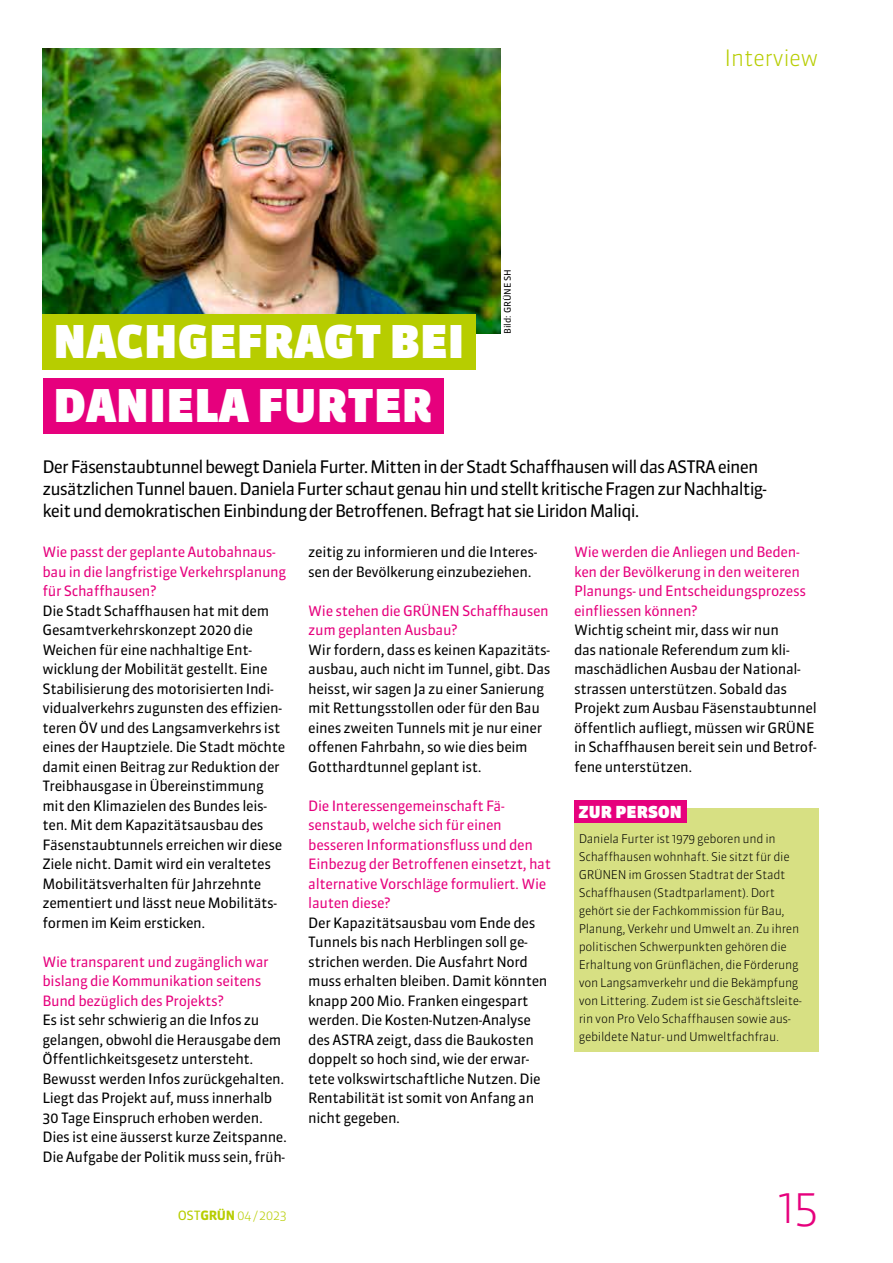
<style>
.page{position:relative;width:893px;height:1263px;background:#fff}
.page>*{position:absolute;margin:0;border:0;box-sizing:border-box;transform-origin:0 0}
.t1{font:900 45px "Sanuk OT";letter-spacing:.01em;color:#fff}
.t2{font:300 45px "Sanuk OT";color:#e6007d}
.t3{font:300 22.5px "Sanuk OT";letter-spacing:-.025em;color:#b7cd00}
.t4{font:17.25px/22.2px "Sanuk OT";letter-spacing:-.05em;color:#000}
.t5{font:900 16.5px "Sanuk OT";letter-spacing:.01em;color:#fff}
.t6{font:14.25px/19.5px "Sanuk OT";letter-spacing:-.025em;color:#000}
.t7{font:14.25px/19.5px "Sanuk OT";letter-spacing:-.025em;color:#e6007d}
.t8{font:300 12.75px "Sanuk OT";color:#b7cd00}
.t9{font:300 12px/18px "Sanuk OT";letter-spacing:-.025em;color:#000}
.t10{font:9px "Sanuk OT";color:#000}
.s1{font-weight:400}
.s2{font-weight:700}
</style>
<div class="page">
<div style="left:43px;top:378px;width:400px;height:56px;background:#e6007d"></div>
<img style="left:43px;top:49px;width:458px;height:284px">
<div style="left:43px;top:315px;width:432px;height:55px;background:#b7cd00"></div>
<div style="left:574px;top:808px;width:245px;height:243px;background:#d7e083"></div>
<div style="left:574px;top:800px;width:112px;height:22px;background:#e6007d"></div>
<h1 class="t1" style="left:54px;top:314px;width:412px">NACHGEFRAGT BEI</h1>
<h1 class="t1" style="left:54px;top:378px;width:380px">DANIELA FURTER</h1>
<p class="t10" style="left:502px;top:334px;width:66px;rotate:-90deg">Bild: GRÜNE SH</p>
<h2 class="t3" style="left:724px;top:44px;width:96px">Interview</h2>
<p class="t4" style="left:43px;top:455px;width:726px">Der Fäsenstaubtunnel bewegt Daniela Furter. Mitten in der Stadt Schaffhausen will das ASTRA einen zusätzlichen Tunnel bauen. Daniela Furter schaut genau hin und stellt kritische Fragen zur Nachhaltig&shy;keit und demokratischen Einbindung der Betroffenen. Befragt hat sie Liridon Maliqi.</p>
<p class="t6" style="left:308px;top:542px;width:230px">zeitig zu informieren und die Interes&shy;sen der Bevölkerung einzubeziehen.</p>
<p class="t7" style="left:308px;top:601px;width:242px">Wie stehen die GRÜNEN Schaffhausen zum geplanten Ausbau?</p>
<p class="t6" style="left:308px;top:640px;width:244px">Wir fordern, dass es keinen Kapazitäts&shy;ausbau, auch nicht im Tunnel, gibt. Das heisst, wir sagen Ja zu einer Sanierung mit Rettungsstollen oder für den Bau eines zweiten Tunnels mit je nur einer offenen Fahrbahn, so wie dies beim Gotthardtunnel geplant ist.</p>
<p class="t7" style="left:308px;top:796px;width:244px">Die Interessengemeinschaft Fä&shy;senstaub, welche sich für einen besseren Informationsfluss und den<br>Einbezug der Betroffenen einsetzt, hat alternative Vorschläge formuliert. Wie lauten diese?</p>
<p class="t6" style="left:308px;top:913px;width:241px">Der Kapazitätsausbau vom Ende des Tunnels bis nach Herblingen soll ge&shy;strichen werden. Die Ausfahrt Nord muss erhalten bleiben. Damit könnten knapp 200 Mio. Franken eingespart werden. Die Kosten-Nutzen-Analyse des ASTRA zeigt, dass die Baukosten doppelt so hoch sind, wie der erwar&shy;tete volkswirtschaftliche Nutzen. Die Rentabilität ist somit von Anfang an nicht gegeben.</p>
<p class="t7" style="left:574px;top:542px;width:233px">Wie werden die Anliegen und Beden&shy;ken der Bevölkerung in den weiteren<br>Planungs- und Entscheidungsprozess einfliessen können?</p>
<p class="t6" style="left:574px;top:620px;width:244px">Wichtig scheint mir, dass wir nun<br>das nationale Referendum zum kli&shy;maschädlichen Ausbau der National&shy;strassen unterstützen. Sobald das Projekt zum Ausbau Fäsenstaubtunnel öffentlich aufliegt, müssen wir GRÜNE in Schaffhausen bereit sein und Betrof&shy;fene unterstützen.</p>
<p class="t7" style="left:43px;top:542px;width:245px">Wie passt der geplante Autobahnaus&shy;bau in die langfristige Verkehrsplanung für Schaffhausen?</p>
<p class="t6" style="left:43px;top:601px;width:244px">Die Stadt Schaffhausen hat mit dem Gesamtverkehrskonzept 2020 die Weichen für eine nachhaltige Ent&shy;wicklung der Mobilität gestellt. Eine Stabilisierung des motorisierten Indi&shy;vidualverkehrs zugunsten des effizien&shy;teren ÖV und des Langsamverkehrs ist eines der Hauptziele. Die Stadt möchte damit einen Beitrag zur Reduktion der Treibhausgase in Übereinstimmung mit den Klimazielen des Bundes leis&shy;ten. Mit dem Kapazitätsausbau des Fäsenstaubtunnels erreichen wir diese Ziele nicht. Damit wird ein veraltetes Mobilitätsverhalten für Jahrzehnte zementiert und lässt neue Mobilitäts&shy;formen im Keim ersticken.</p>
<p class="t7" style="left:43px;top:952px;width:228px">Wie transparent und zugänglich war bislang die Kommunikation seitens<br>Bund bezüglich des Projekts?</p>
<p class="t6" style="left:43px;top:1010px;width:246px">Es ist sehr schwierig an die Infos zu gelangen, obwohl die Herausgabe dem Öffentlichkeitsgesetz untersteht.<br>Bewusst werden Infos zurückgehalten.<br>Liegt das Projekt auf, muss innerhalb 30 Tage Einspruch erhoben werden.<br>Dies ist eine äusserst kurze Zeitspanne.<br>Die Aufgabe der Politik muss sein, früh-</p>
<p class="t5" style="left:578px;top:801px;width:105px">ZUR PERSON</p>
<p class="t9" style="left:579px;top:830px;width:225px">Daniela Furter ist 1979 geboren und in Schaffhausen wohnhaft. Sie sitzt für die GRÜNEN im Grossen Stadtrat der Stadt Schaffhausen (Stadtparlament). Dort gehört sie der Fachkommission für Bau, Planung, Verkehr und Umwelt an. Zu ihren politischen Schwerpunkten gehören die Erhaltung von Grünflächen, die Förderung von Langsamverkehr und die Bekämpfung von Littering. Zudem ist sie Geschäftsleite&shy;rin von Pro Velo Schaffhausen sowie aus&shy;gebildete Natur- und Umweltfachfrau.</p>
<p class="t8" style="left:178px;top:1207px;width:111px"><span class="s1">OST</span><span class="s2">GRÜN</span> 04 / 2023</p>
<h1 class="t2" style="left:777px;top:1179px;width:43px">15</h1>
</div>
